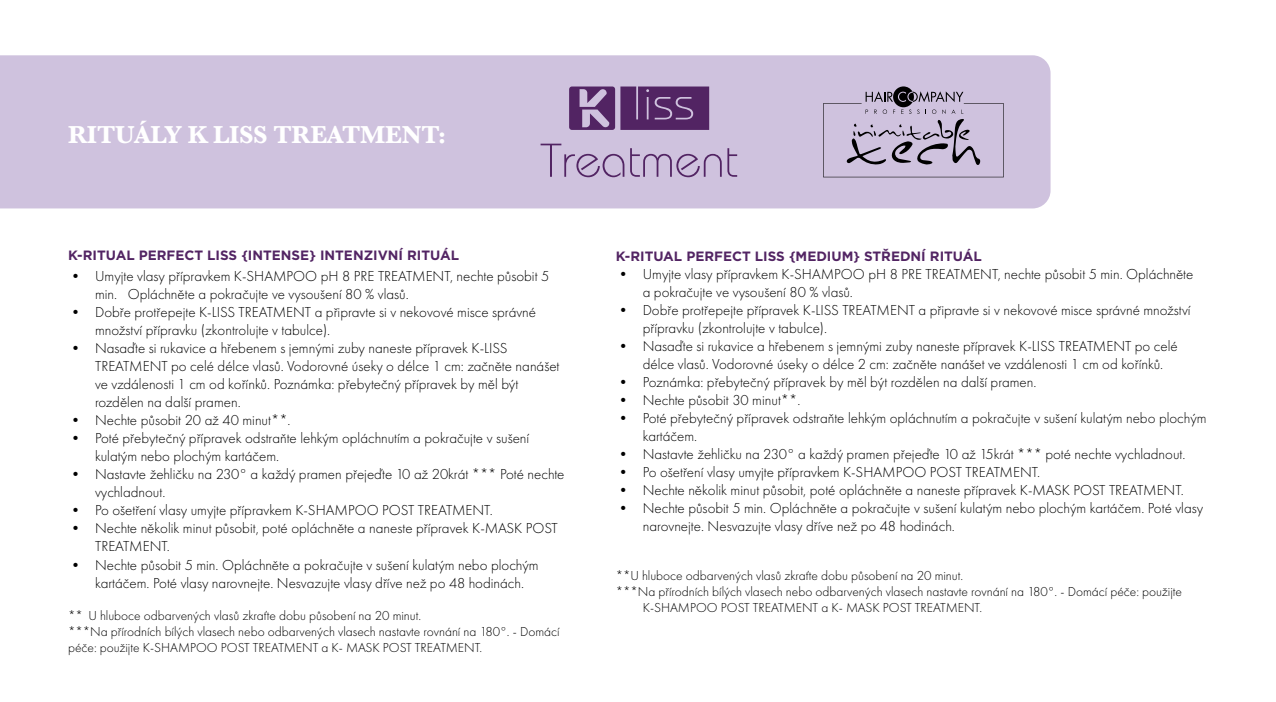
<style>
.page{position:relative;width:1276px;height:702px;background:#fff}
.page>*{position:absolute;margin:0;border:0;box-sizing:border-box;transform-origin:0 0}
.t1{font:700 25.5px "Baskerville";letter-spacing:-.01em;color:#fff}
.t2{font:300 15px/18px "Futura PT";color:#000}
.t3{font:300 13.5px/16.2px "Futura PT";color:#000}
.t4{font:700 13.5px "Gotham";color:#522463}
</style>
<div class="page">
<div style="left:0;top:55px;width:1050px;height:153px;background:#cfc2de"></div>
<svg style="left:540px;top:144px;width:84px;height:33px;background:#bcaacb"></svg>
<svg style="left:630px;top:148px;width:107px;height:29px;background:#b8a6c8"></svg>
<svg style="left:569px;top:86px;width:140px;height:44px;background:#6b437b"></svg>
<svg style="left:823px;top:86px;width:180px;height:91px;background:#b5a9c2"></svg>
<h1 class="t1" style="left:68px;top:117px;width:380px">RITUÁLY K LISS TREATMENT:</h1>
<p class="t4" style="left:68px;top:246px;width:392px">K-RITUAL PERFECT LISS {INTENSE} INTENZIVNÍ RITUÁL</p>
<p class="t2" style="left:95px;top:267px;width:456px;text-indent:-27px">• Umyjte vlasy přípravkem K-SHAMPOO pH 8 PRE TREATMENT, nechte působit 5 min. Opláchněte a pokračujte ve vysoušení 80 % vlasů.</p>
<p class="t2" style="left:95px;top:303px;width:442px;text-indent:-27px">• Dobře protřepejte K-LISS TREATMENT a připravte si v nekovové misce správné množství přípravku (zkontrolujte v tabulce).</p>
<p class="t2" style="left:95px;top:339px;width:466px;text-indent:-27px">• Nasaďte si rukavice a hřebenem s jemnými zuby naneste přípravek K-LISS TREATMENT po celé délce vlasů. Vodorovné úseky o délce 1 cm: začněte nanášet ve vzdálenosti 1 cm od kořínků. Poznámka: přebytečný přípravek by měl být rozdělen na další pramen.</p>
<p class="t2" style="left:68px;top:411px;width:224px">• Nechte působit 20 až 40 minut**.</p>
<p class="t2" style="left:95px;top:429px;width:436px;text-indent:-27px">• Poté přebytečný přípravek odstraňte lehkým opláchnutím a pokračujte v sušení kulatým nebo plochým kartáčem.</p>
<p class="t2" style="left:95px;top:465px;width:471px;text-indent:-27px">• Nastavte žehličku na 230° a každý pramen přejeďte 10 až 20krát *** Poté nechte vychladnout.</p>
<p class="t2" style="left:68px;top:501px;width:426px">• Po ošetření vlasy umyjte přípravkem K-SHAMPOO POST TREATMENT.</p>
<p class="t2" style="left:95px;top:519px;width:464px;text-indent:-27px">• Nechte několik minut působit, poté opláchněte a naneste přípravek K-MASK POST<br>TREATMENT.</p>
<p class="t2" style="left:95px;top:555px;width:445px;text-indent:-27px">• Nechte působit 5 min. Opláchněte a pokračujte v sušení kulatým nebo plochým kartáčem. Poté vlasy narovnejte. Nesvazujte vlasy dříve než po 48 hodinách.</p>
<p class="t3" style="left:68px;top:607px;width:493px">** U hluboce odbarvených vlasů zkraťte dobu působení na 20 minut.<br>***Na přírodních bílých vlasech nebo odbarvených vlasech nastavte rovnání na 180°. - Domácí péče: použijte K-SHAMPOO POST TREATMENT a K- MASK POST TREATMENT.</p>
<p class="t4" style="left:616px;top:247px;width:368px">K-RITUAL PERFECT LISS {MEDIUM} STŘEDNÍ RITUÁL</p>
<p class="t2" style="left:643px;top:265px;width:552px;text-indent:-27px">• Umyjte vlasy přípravkem K-SHAMPOO pH 8 PRE TREATMENT, nechte působit 5 min. Opláchněte a pokračujte ve vysoušení 80 % vlasů.</p>
<p class="t2" style="left:643px;top:301px;width:549px;text-indent:-27px">• Dobře protřepejte přípravek K-LISS TREATMENT a připravte si v nekovové misce správné množství přípravku (zkontrolujte v tabulce).</p>
<p class="t2" style="left:643px;top:337px;width:536px;text-indent:-27px">• Nasaďte si rukavice a hřebenem s jemnými zuby naneste přípravek K-LISS TREATMENT po celé délce vlasů. Vodorovné úseky o délce 2 cm: začněte nanášet ve vzdálenosti 1 cm od kořínků.</p>
<p class="t2" style="left:616px;top:373px;width:422px">• Poznámka: přebytečný přípravek by měl být rozdělen na další pramen.</p>
<p class="t2" style="left:616px;top:391px;width:186px">• Nechte působit 30 minut**.</p>
<p class="t2" style="left:643px;top:409px;width:565px;text-indent:-27px">• Poté přebytečný přípravek odstraňte lehkým opláchnutím a pokračujte v sušení kulatým nebo plochým kartáčem.</p>
<p class="t2" style="left:616px;top:445px;width:571px">• Nastavte žehličku na 230° a každý pramen přejeďte 10 až 15krát *** poté nechte vychladnout.</p>
<p class="t2" style="left:616px;top:463px;width:426px">• Po ošetření vlasy umyjte přípravkem K-SHAMPOO POST TREATMENT.</p>
<p class="t2" style="left:616px;top:481px;width:570px">• Nechte několik minut působit, poté opláchněte a naneste přípravek K-MASK POST TREATMENT.</p>
<p class="t2" style="left:643px;top:499px;width:562px;text-indent:-27px">• Nechte působit 5 min. Opláchněte a pokračujte v sušení kulatým nebo plochým kartáčem. Poté vlasy narovnejte. Nesvazujte vlasy dříve než po 48 hodinách.</p>
<p class="t3" style="left:616px;top:567px;width:349px">**U hluboce odbarvených vlasů zkraťte dobu působení na 20 minut.</p>
<p class="t3" style="left:616px;top:583px;width:568px">***Na přírodních bílých vlasech nebo odbarvených vlasech nastavte rovnání na 180°. - Domácí péče: použijte</p>
<p class="t3" style="left:643px;top:599px;width:341px">K-SHAMPOO POST TREATMENT a K- MASK POST TREATMENT.</p>
</div>
